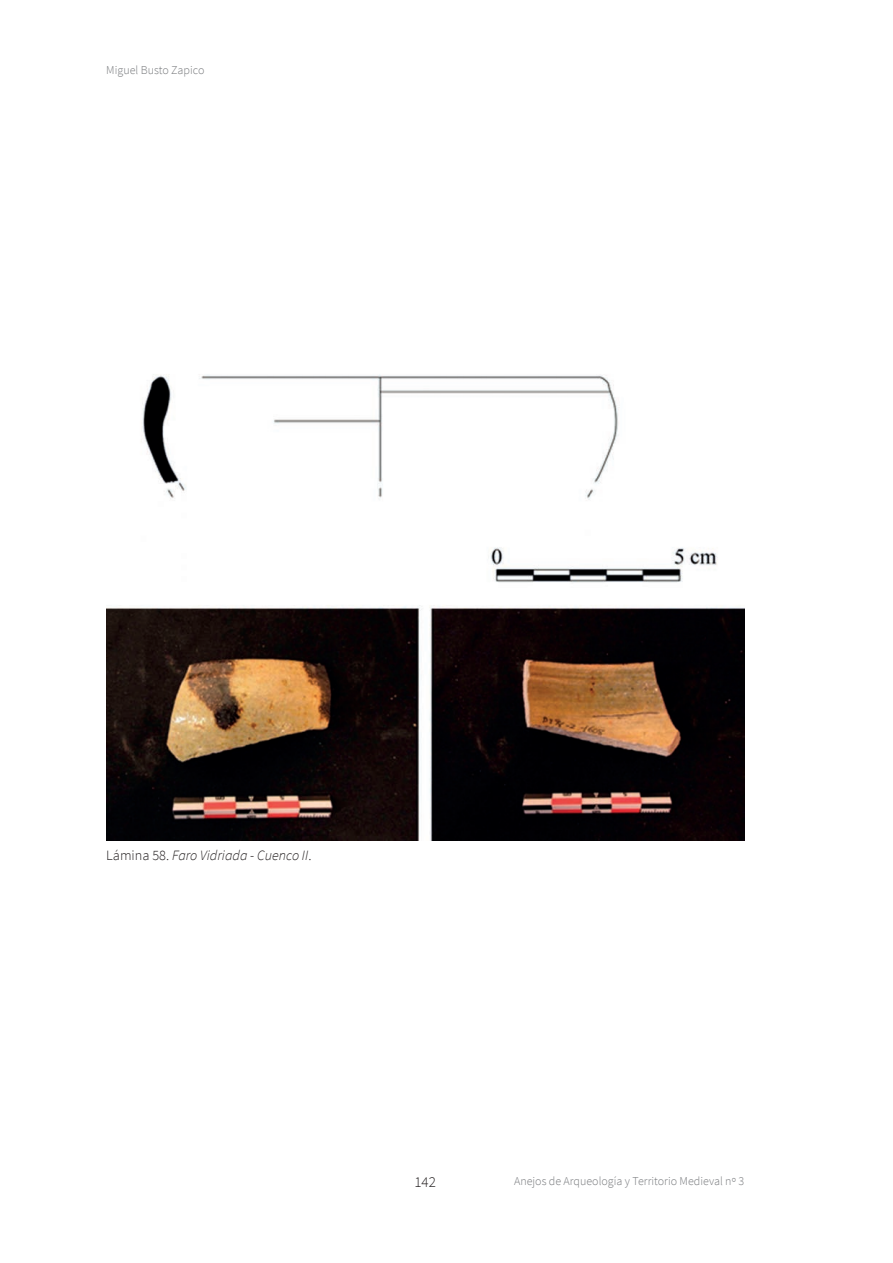
<style>
.page{position:relative;width:893px;height:1263px;background:#fff}
.page>*{position:absolute;margin:0;border:0;box-sizing:border-box;transform-origin:0 0}
.t1{font:300 15px "Source Sans Pro";color:#231f20}
.t2{font:italic 300 14.25px "Source Sans Pro";color:#231f20}
.t3{font:300 12px "Source Sans Pro";color:#76787b}
.s1{font-style:normal}
</style>
<div class="page">
<img style="left:106px;top:374px;width:638px;height:466px">
<p class="t3" style="left:106px;top:62px;width:100px">Miguel Busto Zapico</p>
<p class="t2" style="left:106px;top:846px;width:207px"><span class="s1">Lámina 58.</span> Faro Vidriada - Cuenco II<span class="s1">.</span></p>
<p class="t1" style="left:414px;top:1173px;width:23px">142</p>
<p class="t3" style="left:514px;top:1173px;width:232px">Anejos de Arqueología y Territorio Medieval nº 3</p>
</div>
